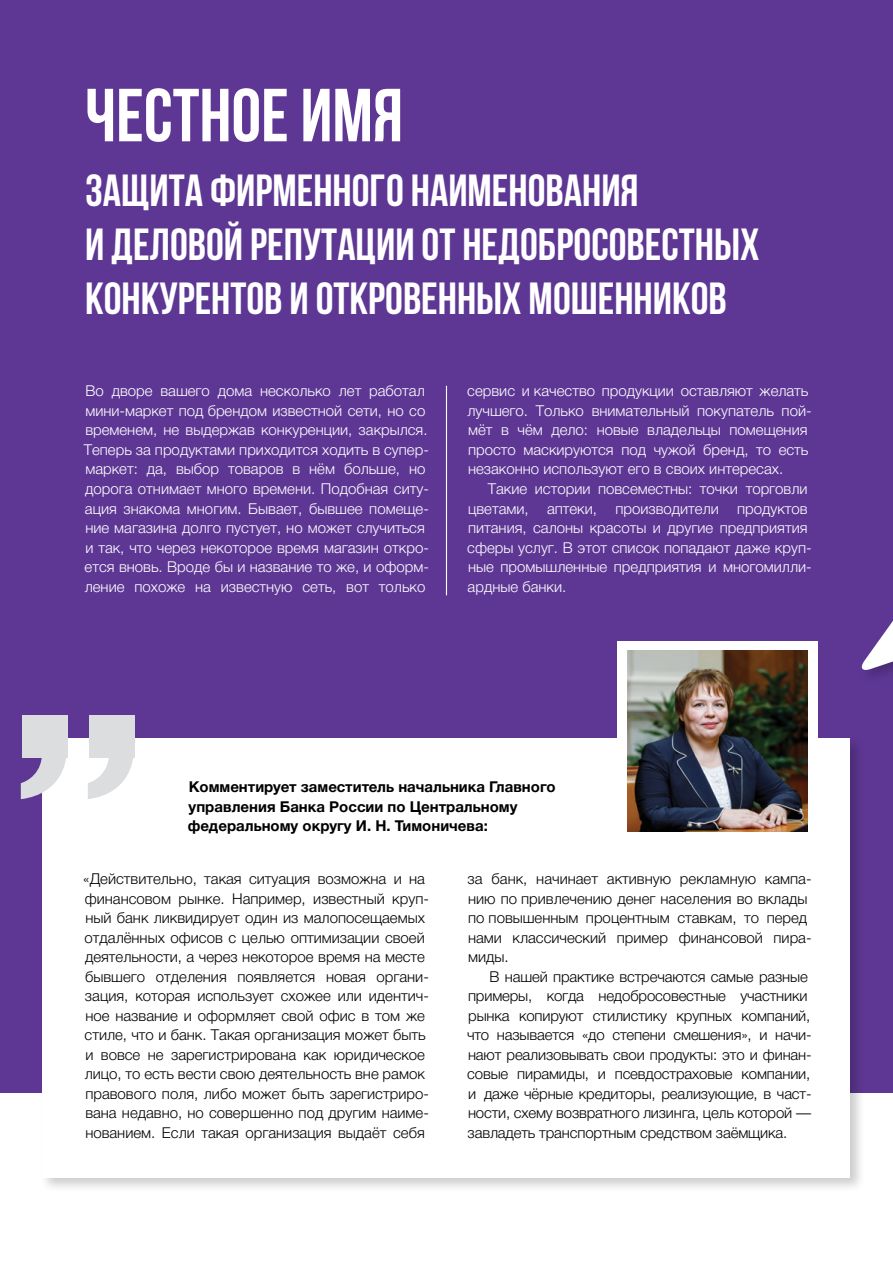
<style>
.page{position:relative;width:893px;height:1263px;background:#fff}
.page>*{position:absolute;margin:0;border:0;box-sizing:border-box;transform-origin:0 0}
.t1{font:700 75px "Bebas Neue";color:#fff}
.t2{font:700 45px/54px "Bebas Neue";color:#fff}
.t3{font:300 15px/19.5px "Helvetica Neue Cyr";color:#000}
.t4{font:300 15px/19.5px "Helvetica Neue Cyr";color:#fff}
.t5{font:700 15px/19.5px "Helvetica Neue Cyr";color:#000}
</style>
<div class="page">
<div style="left:0;top:0;width:893px;height:1093px;background:#5e3795"></div>
<div style="left:39px;top:736px;width:827px;height:457px;background:#000;opacity:.2"></div>
<div style="left:43px;top:739px;width:807px;height:439px;background:#fff"></div>
<div style="left:23px;top:715px;width:45px;height:43px;background:#dcddde"></div>
<svg style="left:21px;top:758px;width:45px;height:41px"></svg>
<div style="left:90px;top:715px;width:45px;height:43px;background:#dcddde"></div>
<svg style="left:88px;top:758px;width:45px;height:41px"></svg>
<div style="left:617px;top:641px;width:201px;height:200px;background:#fff"></div>
<img style="left:627px;top:651px;width:181px;height:180px">
<hr style="left:446px;top:386px;width:1px;height:209px;background:#fff">
<div style="left:859px;top:82px;width:34px;height:658px;background:#5e3795"></div>
<svg style="left:861px;top:621px;width:32px;height:55px"></svg>
<h1 class="t1" style="left:85px;top:74px;width:320px">ЧЕСТНОЕ ИМЯ</h1>
<h2 class="t2" style="left:85px;top:162px;width:676px">Защита фирменного наименования<br>и деловой репутации от недобросовестных конкурентов и откровенных мошенников</h2>
<p class="t4" style="left:84px;top:382px;width:347px">Во дворе вашего дома несколько лет работал мини-маркет под брендом известной сети, но со временем, не выдержав конкуренции, закрылся.<br>Теперь за продуктами приходится ходить в супер&shy;маркет: да, выбор товаров в нём больше, но дорога отнимает много времени. Подобная ситу&shy;ация знакома многим. Бывает, бывшее помеще&shy;ние магазина долго пустует, но может случиться и так, что через некоторое время магазин откро&shy;ется вновь. Вроде бы и название то же, и оформ&shy;ление похоже на известную сеть, вот только</p>
<p class="t4" style="left:467px;top:382px;width:346px">сервис и качество продукции оставляют желать лучшего. Только внимательный покупатель пой&shy;мёт в чём дело: новые владельцы помещения просто маскируются под чужой бренд, то есть незаконно используют его в своих интересах.</p>
<p class="t4" style="left:467px;top:479px;width:346px;text-indent:20px">Такие истории повсеместны: точки торговли цветами, аптеки, производители продуктов питания, салоны красоты и другие предприятия сферы услуг. В этот список попадают даже круп&shy;ные промышленные предприятия и многомилли&shy;ардные банки.</p>
<p class="t5" style="left:188px;top:777px;width:369px">Комментирует заместитель начальника Главного управления Банка России по Центральному федеральному округу И. Н. Тимоничева:</p>
<p class="t3" style="left:83px;top:869px;width:347px">«Действительно, такая ситуация возможна и на финансовом рынке. Например, известный круп&shy;ный банк ликвидирует один из малопосещаемых отдалённых офисов с целью оптимизации своей деятельности, а через некоторое время на месте бывшего отделения появляется новая органи&shy;зация, которая использует схожее или идентич&shy;ное название и оформляет свой офис в том же стиле, что и банк. Такая организация может быть и вовсе не зарегистрирована как юридическое лицо, то есть вести свою деятельность вне рамок правового поля, либо может быть зарегистриро&shy;вана недавно, но совершенно под другим наиме&shy;нованием. Если такая организация выдаёт себя</p>
<p class="t3" style="left:468px;top:869px;width:345px">за банк, начинает активную рекламную кампа&shy;нию по привлечению денег населения во вклады по повышенным процентным ставкам, то перед нами классический пример финансовой пира&shy;миды.</p>
<p class="t3" style="left:467px;top:967px;width:346px;text-indent:23px">В нашей практике встречаются самые разные примеры, когда недобросовестные участники рынка копируют стилистику крупных компаний, что называется «до степени смешения», и начи&shy;нают реализовывать свои продукты: это и финан&shy;совые пирамиды, и псевдостраховые компании, и даже чёрные кредиторы, реализующие, в част&shy;ности, схему возвратного лизинга, цель которой — завладеть транспортным средством заёмщика.</p>
</div>
